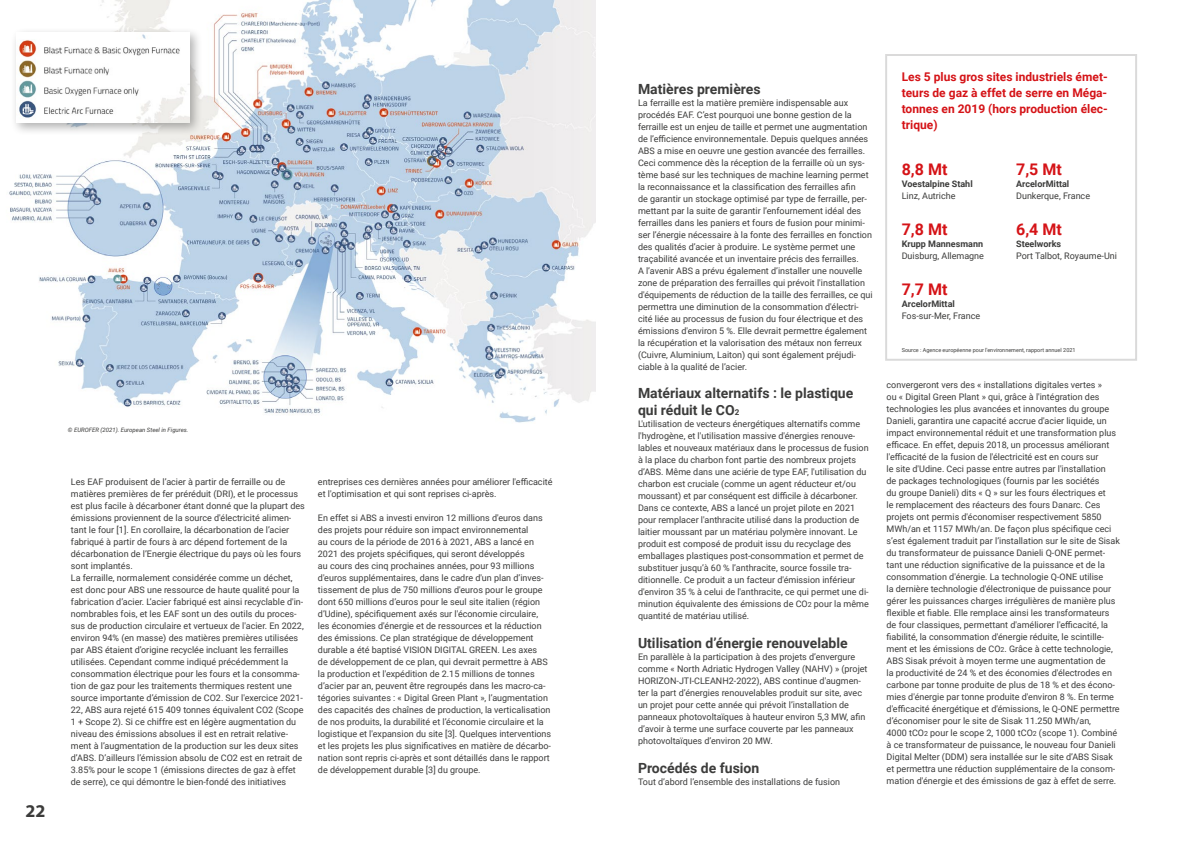
<style>
.page{position:relative;width:1191px;height:842px;background:#fff}
.page>*{position:absolute;margin:0;border:0;box-sizing:border-box;transform-origin:0 0}
.t1{font:700 18px "Myriad Pro";color:#3c3c3b}
.t2{font:700 16px "Roboto";color:#d51317}
.t3{font:700 14px/16.8px "Roboto";color:#3c3c3b}
.t4{font:700 12px/16px "Roboto";color:#d51317;text-align:justify}
.t5{font:9px/12px "Roboto";color:#3c3c3b}
.t6{font:700 9px "Roboto";color:#3c3c3b}
.t7{font:italic 6px "Roboto";color:#3c3c3b}
.t8{font:5.5px "Roboto";color:#3c3c3b}
.s1{font-size:8px}
.s2{font-size:7px}
</style>
<div class="page">
<img style="left:9px;top:0;width:586px;height:423px">
<div style="left:10px;top:27px;width:192px;height:109px;background:#000;opacity:.31"></div>
<img style="left:16px;top:33px;width:173px;height:90px">
<h1 class="t1" style="left:25px;top:799px;width:21px">22</h1>
<p class="t7" style="left:68px;top:426px;width:122px">© EUROFER (2021). European Steel in Figures.</p>
<p class="t5" style="left:71px;top:476px;width:235px">Les EAF produisent de l’acier à partir de ferraille ou de matières premières de fer préréduit (DRI), et le processus est plus facile à décarboner étant donné que la plupart des émissions proviennent de la source d'électricité alimen&shy;tant le four [1]. En corollaire, la décarbonation de l’acier fabriqué à partir de fours à arc dépend fortement de la décarbonation de l’Energie électrique du pays où les fours sont implantés.<br>La ferraille, normalement considérée comme un déchet, est donc pour ABS une ressource de haute qualité pour la fabrication d’acier. L’acier fabriqué est ainsi recyclable d'in&shy;nombrables fois, et les EAF sont un des outils du proces&shy;sus de production circulaire et vertueux de l'acier. En 2022, environ 94% (en masse) des matières premières utilisées par ABS étaient d’origine recyclée incluant les ferrailles utilisées. Cependant comme indiqué précédemment la consommation électrique pour les fours et la consomma&shy;tion de gaz pour les traitements thermiques restent une source importante d’émission de CO2. Sur l'exercice 2021- 22, ABS aura rejeté 615 409 tonnes équivalent CO2 (Scope 1 + Scope 2). Si ce chiffre est en légère augmentation du niveau des émissions absolues il est en retrait relative&shy;ment à l’augmentation de la production sur les deux sites d’ABS. D’ailleurs l’émission absolu de CO2 est en retrait de 3.85% pour le scope 1 (émissions directes de gaz à effet de serre), ce qui démontre le bien-fondé des initiatives</p>
<p class="t5" style="left:318px;top:475px;width:236px">entreprises ces dernières années pour améliorer l'efficacité et l'optimisation et qui sont reprises ci-après.</p>
<p class="t5" style="left:318px;top:511px;width:235px">En effet si ABS a investi environ 12 millions d'euros dans des projets pour réduire son impact environnemental<br>au cours de la période de 2016 à 2021, ABS a lancé en 2021 des projets spécifiques, qui seront développés<br>au cours des cinq prochaines années, pour 93 millions d'euros supplémentaires, dans le cadre d'un plan d’inves&shy;tissement de plus de 750 millions d'euros pour le groupe dont 650 millions d’euros pour le seul site italien (région d’Udine), spécifiquement axés sur l'économie circulaire, les économies d'énergie et de ressources et la réduction des émissions. Ce plan stratégique de développement durable a été baptisé VISION DIGITAL GREEN. Les axes<br>de développement de ce plan, qui devrait permettre à ABS la production et l'expédition de 2.15 millions de tonnes d’acier par an, peuvent être regroupés dans les macro-ca&shy;tégories suivantes : « Digital Green Plant », l’augmentation des capacités des chaînes de production, la verticalisation de nos produits, la durabilité et l’économie circulaire et la logistique et l'expansion du site [3]. Quelques interventions et les projets les plus significatives en matière de décarbo&shy;nation sont repris ci-après et sont détaillés dans le rapport de développement durable [3] du groupe.</p>
<h3 class="t3" style="left:638px;top:80px;width:124px">Matières premières</h3>
<p class="t5" style="left:638px;top:96px;width:236px">La ferraille est la matière première indispensable aux procédés EAF. C’est pourquoi une bonne gestion de la ferraille est un enjeu de taille et permet une augmentation de l’efficience environnementale. Depuis quelques années ABS a mise en oeuvre une gestion avancée des ferrailles.<br>Ceci commence dès la réception de la ferraille où un sys&shy;tème basé sur les techniques de machine learning permet la reconnaissance et la classification des ferrailles afin<br>de garantir un stockage optimisé par type de ferraille, per&shy;mettant par la suite de garantir l’enfournement idéal des ferrailles dans les paniers et fours de fusion pour minimi&shy;ser l’énergie nécessaire à la fonte des ferrailles en fonction des qualités d’acier à produire. Le système permet une traçabilité avancée et un inventaire précis des ferrailles.<br>A l’avenir ABS a prévu également d’installer une nouvelle zone de préparation des ferrailles qui prévoit l'installation d'équipements de réduction de la taille des ferrailles, ce qui permettra une diminution de la consommation d'électri&shy;cité liée au processus de fusion du four électrique et des émissions d'environ 5 %. Elle devrait permettre également la récupération et la valorisation des métaux non ferreux (Cuivre, Aluminium, Laiton) qui sont également préjudi&shy;ciable à la qualité de l’acier.</p>
<h3 class="t3" style="left:638px;top:385px;width:217px">Matériaux alternatifs : le plastique qui réduit le CO<span class="s1">2</span></h3>
<p class="t5" style="left:638px;top:418px;width:232px">L'utilisation de vecteurs énergétiques alternatifs comme l'hydrogène, et l'utilisation massive d'énergies renouve&shy;lables et nouveaux matériaux dans le processus de fusion à la place du charbon font partie des nombreux projets d’ABS. Même dans une aciérie de type EAF, l'utilisation du charbon est cruciale (comme un agent réducteur et/ou moussant) et par conséquent est difficile à décarboner.<br>Dans ce contexte, ABS a lancé un projet pilote en 2021 pour remplacer l'anthracite utilisé dans la production de laitier moussant par un matériau polymère innovant. Le produit est composé de produit issu du recyclage des emballages plastiques post-consommation et permet de substituer jusqu’à 60 % l’anthracite, source fossile tra&shy;ditionnelle. Ce produit a un facteur d'émission inférieur d'environ 35 % à celui de l'anthracite, ce qui permet une di&shy;minution équivalente des émissions de CO<span class="s2">2</span> pour la même quantité de matériau utilisé.</p>
<h3 class="t3" style="left:638px;top:634px;width:211px">Utilisation d’énergie renouvelable</h3>
<p class="t5" style="left:638px;top:650px;width:231px">En parallèle à la participation à des projets d’envergure comme « North Adriatic Hydrogen Valley (NAHV) » (projet HORIZON-JTI-CLEANH2-2022), ABS continue d'augmen&shy;ter la part d’énergies renouvelables produit sur site, avec un projet pour cette année qui prévoit l’installation de panneaux photovoltaïques à hauteur environ 5,3 MW, afin d’avoir à terme une surface couverte par les panneaux photovoltaïques d’environ 20 MW.</p>
<h3 class="t3" style="left:638px;top:759px;width:123px">Procédés de fusion</h3>
<p class="t5" style="left:638px;top:775px;width:204px">Tout d’abord l’ensemble des installations de fusion</p>
<h3 class="t4" style="left:901px;top:68px;width:207px">Les 5 plus gros sites industriels émet&shy;teurs de gaz à effet de serre en Méga&shy;tonnes en 2019 (hors production élec&shy;trique)</h3>
<h2 class="t2" style="left:901px;top:158px;width:47px">8,8 Mt</h2>
<p class="t6" style="left:901px;top:177px;width:72px">Voestalpine Stahl</p>
<p class="t5" style="left:901px;top:189px;width:55px">Linz, Autriche</p>
<h2 class="t2" style="left:901px;top:218px;width:47px">7,8 Mt</h2>
<p class="t6" style="left:901px;top:237px;width:83px">Krupp Mannesmann</p>
<p class="t5" style="left:901px;top:249px;width:84px">Duisburg, Allemagne</p>
<h2 class="t2" style="left:901px;top:278px;width:47px">7,7 Mt</h2>
<p class="t6" style="left:901px;top:297px;width:55px">ArcelorMittal</p>
<p class="t5" style="left:901px;top:309px;width:80px">Fos-sur-Mer, France</p>
<h2 class="t2" style="left:1016px;top:158px;width:47px">7,5 Mt</h2>
<p class="t6" style="left:1016px;top:177px;width:55px">ArcelorMittal</p>
<p class="t5" style="left:1016px;top:189px;width:75px">Dunkerque, France</p>
<h2 class="t2" style="left:1016px;top:218px;width:47px">6,4 Mt</h2>
<p class="t6" style="left:1016px;top:237px;width:47px">Steelworks</p>
<p class="t5" style="left:1016px;top:249px;width:102px">Port Talbot, Royaume-Uni</p>
<p class="t8" style="left:901px;top:347px;width:175px">Source : Agence européenne pour l'environnement, rapport annuel 2021</p>
<p class="t5" style="left:886px;top:379px;width:235px">convergeront vers des « installations digitales vertes »<br>ou « Digital Green Plant » qui, grâce à l'intégration des technologies les plus avancées et innovantes du groupe Danieli, garantira une capacité accrue d'acier liquide, un impact environnemental réduit et une transformation plus efficace. En effet, depuis 2018, un processus améliorant l'efficacité de la fusion de l'électricité est en cours sur<br>le site d'Udine. Ceci passe entre autres par l'installation<br>de packages technologiques (fournis par les sociétés<br>du groupe Danieli) dits « Q » sur les fours électriques et<br>le remplacement des réacteurs des fours Danarc. Ces projets ont permis d'économiser respectivement 5850<br>MWh/an et 1157 MWh/an. De façon plus spécifique ceci s’est également traduit par l’installation sur le site de Sisak du transformateur de puissance Danieli Q-ONE permet&shy;tant une réduction significative de la puissance et de la consommation d'énergie. La technologie Q-ONE utilise<br>la dernière technologie d'électronique de puissance pour gérer les puissances charges irrégulières de manière plus flexible et fiable. Elle remplace ainsi les transformateurs de four classiques, permettant d'améliorer l'efficacité, la fiabilité, la consommation d'énergie réduite, le scintille&shy;ment et les émissions de CO<span class="s2">2</span>. Grâce à cette technologie, ABS Sisak prévoit à moyen terme une augmentation de<br>la productivité de 24 % et des économies d'électrodes en carbone par tonne produite de plus de 18 % et des écono&shy;mies d'énergie par tonne produite d'environ 8 %. En terme d'efficacité énergétique et d'émissions, le Q-ONE permettre d’économiser pour le site de Sisak 11.250 MWh/an,<br>4000 tCO<span class="s2">2</span> pour le scope 2, 1000 tCO<span class="s2">2</span> (scope 1). Combiné à ce transformateur de puissance, le nouveau four Danieli Digital Melter (DDM) sera installée sur le site d’ABS Sisak et permettra une réduction supplémentaire de la consom&shy;mation d'énergie et des émissions de gaz à effet de serre.</p>
</div>
